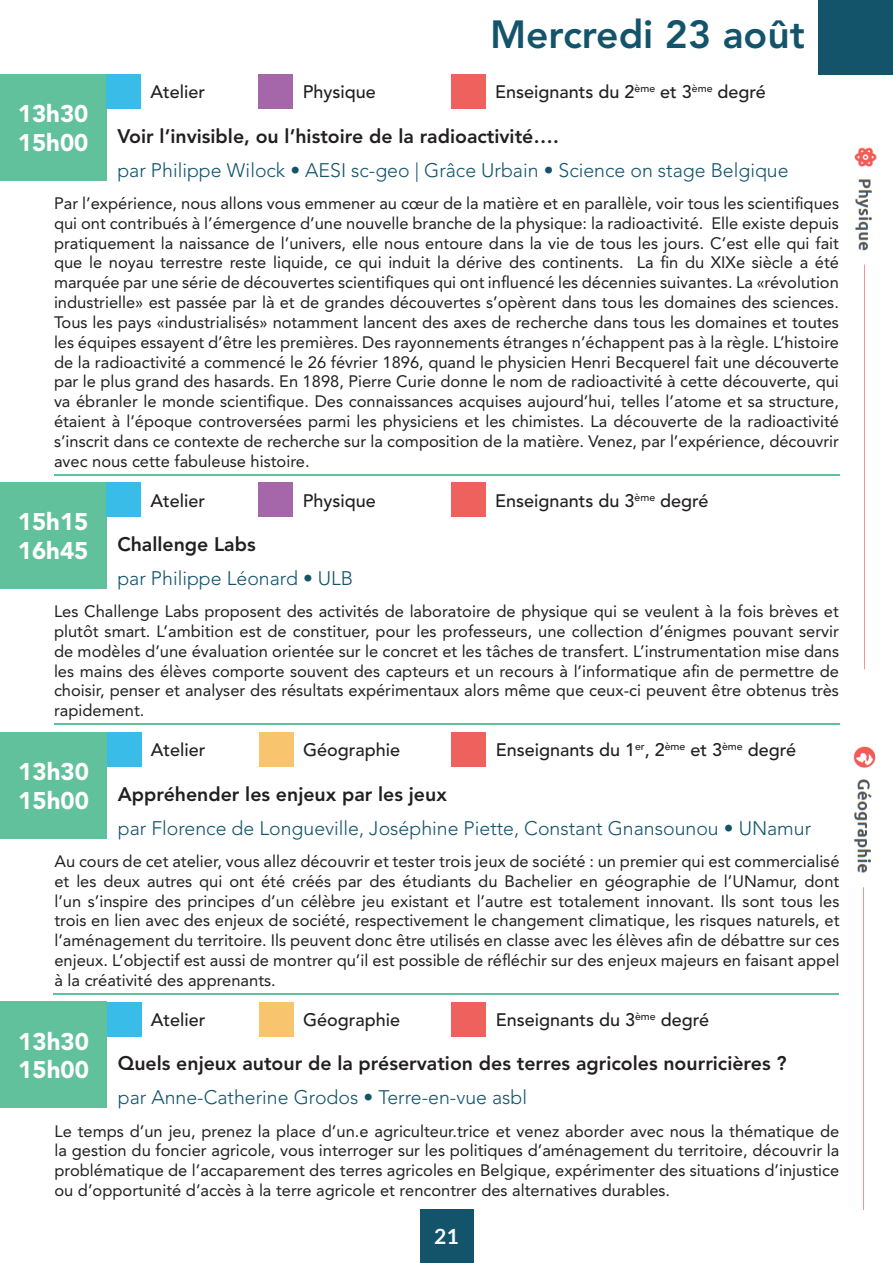
<style>
.page{position:relative;width:893px;height:1263px;background:#fff}
.page>*{position:absolute;margin:0;border:0;box-sizing:border-box;transform-origin:0 0}
.t1{font:800 39px "Avenir LT Std";color:#13546b}
.t2{font:900 24px/28.8px "Avenir LT Std";color:#fff}
.t3{font:700 21px "Lato";color:#fff}
.t4{font:300 19.5px "Avenir LT Std";color:#13546b}
.t5{font:800 19.5px "Avenir LT Std";color:#231f20}
.t6{font:500 18px "Avenir LT Std";color:#231f20}
.t7{font:16.5px/19.8px "Avenir LT Std";color:#231f20;text-align:justify}
</style>
<div class="page">
<div style="left:420px;top:1209px;width:53px;height:53px;background:#13546b"></div>
<div style="left:819px;top:0;width:74px;height:74px;background:#13546b"></div>
<div style="left:0;top:74px;width:106px;height:107px;background:#62c19d"></div>
<div style="left:106px;top:74px;width:35px;height:35px;background:#3abce9"></div>
<div style="left:258px;top:74px;width:35px;height:35px;background:#a667aa"></div>
<div style="left:451px;top:74px;width:35px;height:35px;background:#ee615d"></div>
<div style="left:0;top:482px;width:106px;height:107px;background:#62c19d"></div>
<div style="left:106px;top:482px;width:35px;height:35px;background:#3abce9"></div>
<div style="left:258px;top:482px;width:35px;height:35px;background:#a667aa"></div>
<div style="left:451px;top:482px;width:35px;height:35px;background:#ee615d"></div>
<div style="left:0;top:732px;width:107px;height:106px;background:#62c19d"></div>
<div style="left:107px;top:732px;width:35px;height:35px;background:#3abce9"></div>
<div style="left:259px;top:732px;width:35px;height:35px;background:#f8c46d"></div>
<div style="left:451px;top:732px;width:35px;height:35px;background:#ee615d"></div>
<div style="left:0;top:1002px;width:107px;height:106px;background:#62c19d"></div>
<div style="left:107px;top:1002px;width:35px;height:34px;background:#3abce9"></div>
<div style="left:259px;top:1002px;width:35px;height:34px;background:#f8c46d"></div>
<div style="left:451px;top:1002px;width:35px;height:34px;background:#ee615d"></div>
<hr style="left:54px;top:474px;width:786px;height:1px;background:#61c29e">
<hr style="left:54px;top:724px;width:786px;height:1px;background:#61c29e">
<hr style="left:53px;top:993px;width:786px;height:1px;background:#61c29e">
<img style="left:854px;top:147px;width:23px;height:523px">
<img style="left:853px;top:746px;width:23px;height:464px">
<h2 class="t2" style="left:18px;top:99px;width:72px">13h30<br>15h00</h2>
<p class="t6" style="left:151px;top:82px;width:56px">Atelier</p>
<p class="t6" style="left:303px;top:82px;width:75px">Physique</p>
<h1 class="t1" style="left:490px;top:11px;width:316px">Mercredi 23 août</h1>
<p class="t6" style="left:495px;top:82px;width:272px">Enseignants du 2<sup>ème</sup> et 3<sup>ème</sup> degré</p>
<p class="t5" style="left:117px;top:125px;width:443px">Voir l’invisible, ou l’histoire de la radioactivité….</p>
<p class="t4" style="left:117px;top:159px;width:673px">par Philippe Wilock • AESI sc-geo | Grâce Urbain • Science on stage Belgique</p>
<p class="t7" style="left:54px;top:194px;width:787px">Par l’expérience, nous allons vous emmener au cœur de la matière et en parallèle, voir tous les scientifiques qui ont contribués à l’émergence d’une nouvelle branche de la physique: la radioactivité. Elle existe depuis pratiquement la naissance de l’univers, elle nous entoure dans la vie de tous les jours. C’est elle qui fait que le noyau terrestre reste liquide, ce qui induit la dérive des continents. La fin du XIXe siècle a été marquée par une série de découvertes scientifiques qui ont influencé les décennies suivantes. La «révolution industrielle» est passée par là et de grandes découvertes s’opèrent dans tous les domaines des sciences.<br>Tous les pays «industrialisés» notamment lancent des axes de recherche dans tous les domaines et toutes les équipes essayent d’être les premières. Des rayonnements étranges n’échappent pas à la règle. L’histoire de la radioactivité a commencé le 26 février 1896, quand le physicien Henri Becquerel fait une découverte par le plus grand des hasards. En 1898, Pierre Curie donne le nom de radioactivité à cette découverte, qui va ébranler le monde scientifique. Des connaissances acquises aujourd’hui, telles l’atome et sa structure, étaient à l’époque controversées parmi les physiciens et les chimistes. La découverte de la radioactivité s’inscrit dans ce contexte de recherche sur la composition de la matière. Venez, par l’expérience, découvrir avec nous cette fabuleuse histoire.</p>
<h2 class="t2" style="left:18px;top:507px;width:72px">15h15<br>16h45</h2>
<p class="t6" style="left:151px;top:490px;width:56px">Atelier</p>
<p class="t6" style="left:303px;top:490px;width:75px">Physique</p>
<p class="t5" style="left:117px;top:533px;width:140px">Challenge Labs</p>
<p class="t4" style="left:117px;top:567px;width:237px">par Philippe Léonard • ULB</p>
<p class="t6" style="left:495px;top:490px;width:215px">Enseignants du 3<sup>ème</sup> degré</p>
<p class="t7" style="left:54px;top:602px;width:787px">Les Challenge Labs proposent des activités de laboratoire de physique qui se veulent à la fois brèves et plutôt smart. L’ambition est de constituer, pour les professeurs, une collection d’énigmes pouvant servir de modèles d’une évaluation orientée sur le concret et les tâches de transfert. L’instrumentation mise dans les mains des élèves comporte souvent des capteurs et un recours à l’informatique afin de permettre de choisir, penser et analyser des résultats expérimentaux alors même que ceux-ci peuvent être obtenus très rapidement.</p>
<h2 class="t2" style="left:18px;top:757px;width:72px">13h30<br>15h00</h2>
<p class="t6" style="left:151px;top:740px;width:56px">Atelier</p>
<p class="t6" style="left:303px;top:740px;width:99px">Géographie</p>
<p class="t5" style="left:118px;top:782px;width:331px">Appréhender les enjeux par les jeux</p>
<p class="t6" style="left:496px;top:740px;width:302px">Enseignants du 1<sup>er</sup>, 2<sup>ème</sup> et 3<sup>ème</sup> degré</p>
<p class="t4" style="left:118px;top:816px;width:695px">par Florence de Longueville, Joséphine Piette, Constant Gnansounou • UNamur</p>
<p class="t7" style="left:54px;top:851px;width:787px">Au cours de cet atelier, vous allez découvrir et tester trois jeux de société : un premier qui est commercialisé et les deux autres qui ont été créés par des étudiants du Bachelier en géographie de l’UNamur, dont l’un s’inspire des principes d’un célèbre jeu existant et l’autre est totalement innovant. Ils sont tous les trois en lien avec des enjeux de société, respectivement le changement climatique, les risques naturels, et l’aménagement du territoire. Ils peuvent donc être utilisés en classe avec les élèves afin de débattre sur ces enjeux. L’objectif est aussi de montrer qu’il est possible de réfléchir sur des enjeux majeurs en faisant appel à la créativité des apprenants.</p>
<h2 class="t2" style="left:18px;top:1027px;width:72px">13h30<br>15h00</h2>
<p class="t6" style="left:151px;top:1009px;width:56px">Atelier</p>
<p class="t6" style="left:303px;top:1009px;width:99px">Géographie</p>
<p class="t6" style="left:496px;top:1009px;width:215px">Enseignants du 3<sup>ème</sup> degré</p>
<p class="t5" style="left:118px;top:1052px;width:670px">Quels enjeux autour de la préservation des terres agricoles nourricières ?</p>
<p class="t4" style="left:118px;top:1086px;width:411px">par Anne-Catherine Grodos • Terre-en-vue asbl</p>
<p class="t7" style="left:54px;top:1121px;width:787px">Le temps d’un jeu, prenez la place d’un.e agriculteur.trice et venez aborder avec nous la thématique de la gestion du foncier agricole, vous interroger sur les politiques d’aménagement du territoire, découvrir la problématique de l’accaparement des terres agricoles en Belgique, expérimenter des situations d’injustice ou d’opportunité d’accès à la terre agricole et rencontrer des alternatives durables.</p>
<p class="t3" style="left:434px;top:1224px;width:26px">21</p>
</div>
